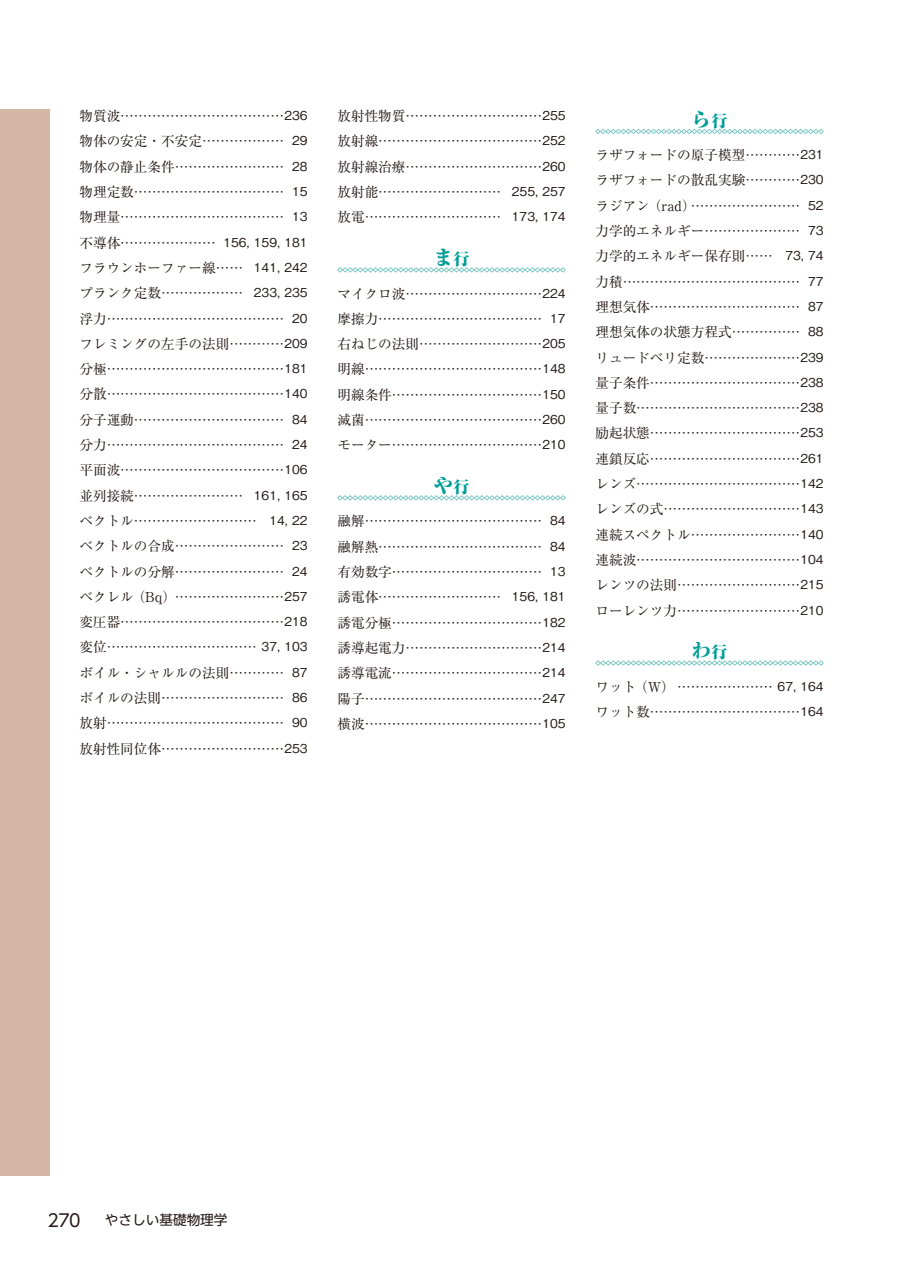
<style>
.page{position:relative;width:903px;height:1275px;background:#fff}
.page>*{position:absolute;margin:0;border:0;box-sizing:border-box;transform-origin:0 0}
.t1{font:19.78px "Ryumin Pr 6 Ex Heavy 90 pv RKSJ H";color:#009e97}
.t2{font:17.32px "MO Clear Tone SG";color:#231916}
.t3{font:13.65px/25.4px "Ryumin Pr 6 Regular 90 pv RKSJ H";color:#231916;text-align:justify}
.t4{font:13.65px "UD Shin Go NT Pr 6 Regular 90 pv RKSJ H";color:#231916}
.t5{font:12.25px "Gothic BBB Pr 6 Medium 90 pv RKSJ H";color:#231916}
.s1{font-family:"Gothic BBB Pr 6 Medium 90 pv RKSJ H";font-size:12.25px}
.s2{font-family:"Ryumin Pr 6 Regular 90 pv RKSJ H";font-size:13.65px}
.s3{font-size:16.1px}
</style>
<div class="page">
<div style="left:0;top:109px;width:50px;height:1067px;background:#d6b6a5"></div>
<svg style="left:337px;top:267px;width:229px;height:6px"></svg>
<svg style="left:337px;top:495px;width:229px;height:6px"></svg>
<svg style="left:595px;top:129px;width:229px;height:5px"></svg>
<svg style="left:595px;top:660px;width:229px;height:6px"></svg>
<p class="t3" style="left:79px;top:105px;width:230px">物質波………………………………<span class="s1">236</span>物体の安定・不安定……………… <span class="s1">29</span>物体の静止条件…………………… <span class="s1">28</span>物理定数…………………………… <span class="s1">15</span>物理量……………………………… <span class="s1">13</span></p>
<p class="t5" style="left:79px;top:237px;width:230px"><span class="s2">不導体…………………</span> 156, 159, 181</p>
<p class="t3" style="left:79px;top:257px;width:230px">フラウンホーファー線…… <span class="s1">141, 242</span>プランク定数……………… <span class="s1">233, 235</span>浮力………………………………… <span class="s1">20</span>フレミングの左手の法則…………<span class="s1">209</span>分極…………………………………<span class="s1">181</span>分散…………………………………<span class="s1">140</span>分子運動…………………………… <span class="s1">84</span>分力………………………………… <span class="s1">24</span>平面波………………………………<span class="s1">106</span>並列接続…………………… <span class="s1">161, 165</span>ベクトル……………………… <span class="s1">14, 22</span>ベクトルの合成…………………… <span class="s1">23</span>ベクトルの分解…………………… <span class="s1">24</span>ベクレル （Bq）……………………<span class="s1">257</span>変圧器………………………………<span class="s1">218</span>変位…………………………… <span class="s1">37, 103</span>ボイル・シャルルの法則………… <span class="s1">87</span>ボイルの法則……………………… <span class="s1">86</span>放射………………………………… <span class="s1">90</span>放射性同位体………………………<span class="s1">253</span></p>
<p class="t3" style="left:337px;top:105px;width:230px">放射性物質…………………………<span class="s1">255</span>放射線………………………………<span class="s1">252</span>放射線治療…………………………<span class="s1">260</span>放射能……………………… <span class="s1">255, 257</span>放電………………………… <span class="s1">173, 174</span></p>
<h1 class="t1" style="left:433px;top:250px;width:37px">ま<span class="s3">行</span></h1>
<p class="t3" style="left:337px;top:283px;width:230px">マイクロ波…………………………<span class="s1">224</span>摩擦力……………………………… <span class="s1">17</span>右ねじの法則………………………<span class="s1">205</span>明線…………………………………<span class="s1">148</span>明線条件……………………………<span class="s1">150</span>滅菌…………………………………<span class="s1">260</span>モーター……………………………<span class="s1">210</span></p>
<h1 class="t1" style="left:433px;top:478px;width:37px">や<span class="s3">行</span></h1>
<p class="t3" style="left:337px;top:510px;width:230px">融解………………………………… <span class="s1">84</span>融解熱……………………………… <span class="s1">84</span>有効数字…………………………… <span class="s1">13</span>誘電体……………………… <span class="s1">156, 181</span>誘電分極……………………………<span class="s1">182</span>誘導起電力…………………………<span class="s1">214</span>誘導電流……………………………<span class="s1">214</span>陽子…………………………………<span class="s1">247</span>横波…………………………………<span class="s1">105</span></p>
<h1 class="t1" style="left:691px;top:112px;width:37px">ら<span class="s3">行</span></h1>
<p class="t3" style="left:595px;top:144px;width:230px">ラザフォードの原子模型…………<span class="s1">231</span>ラザフォードの散乱実験…………<span class="s1">230</span>ラジアン （rad）…………………… <span class="s1">52</span>力学的エネルギー………………… <span class="s1">73</span>力学的エネルギー保存則…… <span class="s1">73, 74</span>力積………………………………… <span class="s1">77</span>理想気体…………………………… <span class="s1">87</span>理想気体の状態方程式…………… <span class="s1">88</span>リュードベリ定数…………………<span class="s1">239</span>量子条件……………………………<span class="s1">238</span>量子数………………………………<span class="s1">238</span>励起状態……………………………<span class="s1">253</span>連鎖反応……………………………<span class="s1">261</span>レンズ………………………………<span class="s1">142</span>レンズの式…………………………<span class="s1">143</span>連続スペクトル……………………<span class="s1">140</span>連続波………………………………<span class="s1">104</span>レンツの法則………………………<span class="s1">215</span>ローレンツ力………………………<span class="s1">210</span></p>
<h1 class="t1" style="left:691px;top:643px;width:37px">わ<span class="s3">行</span></h1>
<p class="t3" style="left:595px;top:676px;width:230px">ワット （W） ………………… <span class="s1">67, 164</span>ワット数……………………………<span class="s1">164</span></p>
<p class="t2" style="left:48px;top:1211px;width:34px">270</p>
<p class="t4" style="left:105px;top:1215px;width:124px">やさしい基礎物理学</p>
</div>
